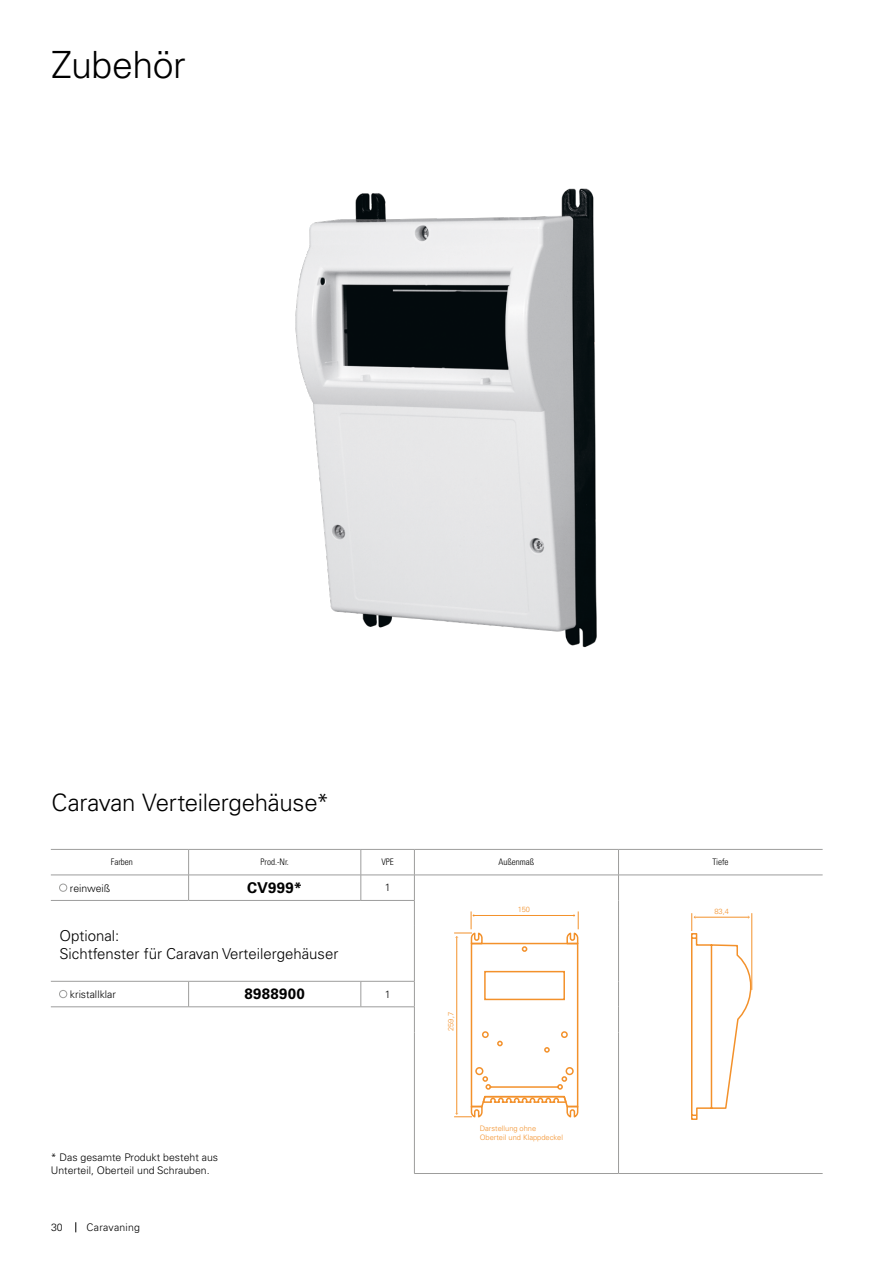
<style>
.page{position:relative;width:893px;height:1263px;background:#fff}
.page>*{position:absolute;margin:0;border:0;box-sizing:border-box;transform-origin:0 0}
.t1{font:300 37.5px "Univers LT Pro 45";letter-spacing:-.01em;color:#000}
.t2{font:300 24px "Univers LT Pro 45";letter-spacing:-.01em;color:#000}
.t3{font:300 15px/18px "Univers LT Pro 45";color:#000}
.t4{font:700 15px "Univers LT Pro 65";letter-spacing:.025em;color:#000}
.t5{font:300 10.5px/12.6px "Univers LT Pro 45";color:#000}
.t6{font:300 10.5px "Univers LT Pro 45";letter-spacing:.02em;color:#000}
.t7{font:300 condensed 9px "Univers LT Pro";color:#000}
.t8{font:300 7.5px/9px "Univers LT Pro 45";color:#f3912b}
</style>
<div class="page">
<svg style="left:361px;top:850px;width:1px;height:50px"></svg>
<hr style="left:51px;top:849px;width:138px;height:1px;background:#9d9d9c">
<hr style="left:189px;top:849px;width:172px;height:1px;background:#9d9d9c">
<hr style="left:361px;top:849px;width:53px;height:1px;background:#9d9d9c">
<svg style="left:188px;top:849px;width:1px;height:51px"></svg>
<hr style="left:51px;top:875px;width:138px;height:1px;background:#9d9d9c">
<hr style="left:189px;top:875px;width:172px;height:1px;background:#9d9d9c">
<hr style="left:361px;top:875px;width:53px;height:1px;background:#9d9d9c">
<hr style="left:51px;top:900px;width:138px;height:1px;background:#9d9d9c">
<hr style="left:189px;top:900px;width:172px;height:1px;background:#9d9d9c">
<hr style="left:361px;top:900px;width:54px;height:1px;background:#9d9d9c">
<hr style="left:414px;top:849px;width:204px;height:1px;background:#9d9d9c">
<hr style="left:618px;top:849px;width:205px;height:1px;background:#9d9d9c">
<hr style="left:618px;top:875px;width:205px;height:1px;background:#9d9d9c">
<hr style="left:618px;top:1173px;width:205px;height:1px;background:#9d9d9c">
<hr style="left:414px;top:875px;width:204px;height:1px;background:#9d9d9c">
<svg style="left:414px;top:849px;width:1px;height:77px"></svg>
<svg style="left:618px;top:849px;width:1px;height:77px"></svg>
<hr style="left:414px;top:926px;width:1px;height:55px;background:#9d9d9c">
<hr style="left:618px;top:926px;width:1px;height:55px;background:#9d9d9c">
<svg style="left:414px;top:982px;width:1px;height:50px"></svg>
<svg style="left:618px;top:981px;width:1px;height:51px"></svg>
<hr style="left:414px;top:1032px;width:1px;height:141px;background:#9d9d9c">
<hr style="left:618px;top:1032px;width:1px;height:141px;background:#9d9d9c">
<hr style="left:414px;top:1173px;width:204px;height:1px;background:#9d9d9c">
<hr style="left:361px;top:981px;width:54px;height:1px;background:#9d9d9c">
<svg style="left:188px;top:982px;width:1px;height:24px"></svg>
<svg style="left:361px;top:981px;width:1px;height:25px"></svg>
<hr style="left:51px;top:1006px;width:138px;height:1px;background:#9d9d9c">
<hr style="left:189px;top:1006px;width:172px;height:1px;background:#9d9d9c">
<hr style="left:361px;top:1006px;width:54px;height:1px;background:#9d9d9c">
<hr style="left:51px;top:981px;width:138px;height:1px;background:#9d9d9c">
<hr style="left:189px;top:981px;width:172px;height:1px;background:#9d9d9c">
<div style="left:59px;top:884px;width:8px;height:7px;border:1px solid #9d9d9c;border-radius:50%"></div>
<div style="left:59px;top:990px;width:8px;height:8px;border:1px solid #9d9d9c;border-radius:50%"></div>
<svg style="left:691px;top:913px;width:61px;height:207px"></svg>
<img style="left:295px;top:188px;width:302px;height:460px">
<svg style="left:454px;top:911px;width:125px;height:207px"></svg>
<h1 class="t1" style="left:51px;top:40px;width:136px">Zubehör</h1>
<h2 class="t2" style="left:52px;top:786px;width:279px">Caravan Verteilergehäuse*</h2>
<p class="t7" style="left:111px;top:856px;width:23px">Farben</p>
<p class="t7" style="left:261px;top:856px;width:30px">Prod.-Nr.</p>
<p class="t7" style="left:381px;top:856px;width:14px">VPE</p>
<p class="t7" style="left:498px;top:856px;width:37px">Außenmaß</p>
<p class="t7" style="left:713px;top:856px;width:18px">Tiefe</p>
<p class="t5" style="left:70px;top:881px;width:42px">reinweiß</p>
<h3 class="t4" style="left:247px;top:877px;width:56px">CV999*</h3>
<p class="t5" style="left:385px;top:881px;width:7px">1</p>
<h3 class="t3" style="left:59px;top:926px;width:281px">Optional:<br>Sichtfenster für Caravan Verteilergehäuser</h3>
<p class="t5" style="left:70px;top:987px;width:48px">kristallklar</p>
<h3 class="t4" style="left:245px;top:983px;width:62px">8988900</h3>
<p class="t5" style="left:385px;top:987px;width:7px">1</p>
<p class="t5" style="left:51px;top:1151px;width:169px">* Das gesamte Produkt besteht aus<br>Unterteil, Oberteil und Schrauben.</p>
<p class="t5" style="left:51px;top:1221px;width:13px">30</p>
<p class="t6" style="left:86px;top:1220px;width:55px">Caravaning</p>
<p class="t8" style="left:518px;top:904px;width:14px">150</p>
<p class="t8" style="left:446px;top:1031px;width:20px;rotate:-90deg">259,7</p>
<p class="t8" style="left:480px;top:1123px;width:85px">Darstellung ohne<br>Oberteil und Klappdeckel</p>
<p class="t8" style="left:714px;top:906px;width:16px">83,4</p>
</div>
